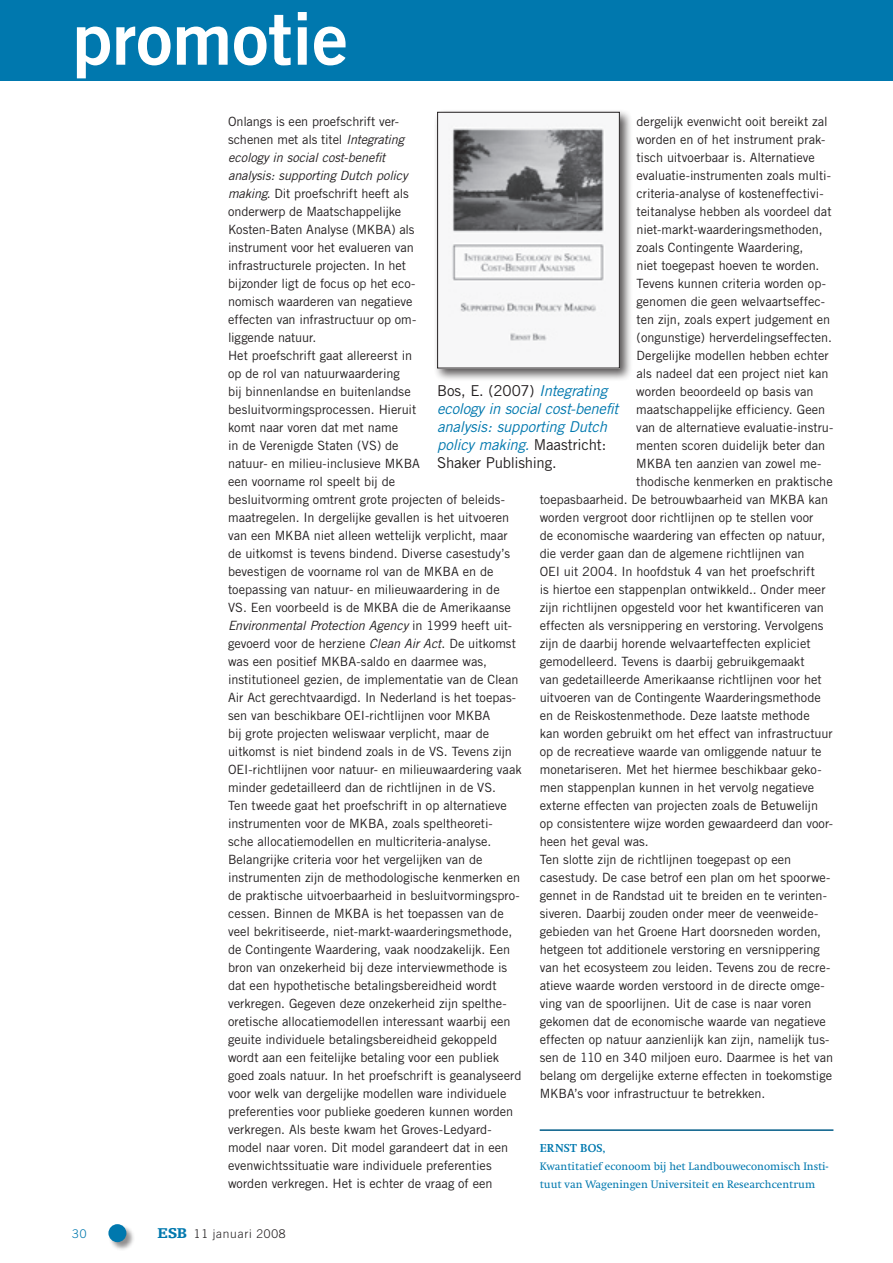
<style>
.page{position:relative;width:893px;height:1263px;background:#fff}
.page>*{position:absolute;margin:0;border:0;box-sizing:border-box;transform-origin:0 0}
.t1{font:72px "Trade Gothic Bold Two";color:#fff}
.t2{font:italic 15px/18px "Trade Gothic";letter-spacing:-.015em;color:#0078ae}
.t3{font:12.75px/18px "Trade Gothic";letter-spacing:-.005em;color:#231f20}
.t4{font:300 12px "Trade Gothic";letter-spacing:.06em;color:#231f20}
.t5{font:700 12px "Swift";letter-spacing:.02em;color:#0078ae}
.t6{font:300 12px "Trade Gothic";color:#0078ae}
.t7{font:11.25px/18px "Swift";color:#0078ae}
.s1{font-style:italic}
.s2{font-style:normal;color:#231f20}
.s3{font-family:"Egyptienne F";font-weight:900;font-size:15px;color:#0078ae}
</style>
<div class="page">
<div style="left:108px;top:1224px;width:33px;height:33px;background:#231f20;opacity:.5"></div>
<div style="left:108px;top:1224px;width:18px;height:18px;background:#0078ae;border-radius:50%"></div>
<div style="left:0;top:0;width:893px;height:81px;background:#0078ae"></div>
<div style="left:434px;top:108px;width:205px;height:279px;background:#231f20;opacity:.75"></div>
<img style="left:439px;top:114px;width:179px;height:252px">
<div style="left:437px;top:112px;width:183px;height:256px;border:1px solid #231f20"></div>
<hr style="left:540px;top:1129px;width:293px;height:2px;background:#005c87">
<h1 class="t1" style="left:72px;top:-6px;width:277px">promotie</h1>
<p class="t3" style="left:228px;top:112px;width:295px">Onlangs is een proefschrift ver-<br>schenen met als titel <span class="s1">Integrating<br>ecology in social cost-benefit<br>analysis: supporting Dutch policy<br>making</span>. Dit proefschrift heeft als<br>onderwerp de Maatschappelijke<br>Kosten-Baten Analyse (MKBA) als<br>instrument voor het evalueren van<br>infrastructurele projecten. In het<br>bijzonder ligt de focus op het eco-<br>nomisch waarderen van negatieve<br>effecten van infrastructuur op om-<br>liggende natuur.<br>Het proefschrift gaat allereerst in<br>op de rol van natuurwaardering<br>bij binnenlandse en buitenlandse besluitvormingsprocessen. Hieruit<br>komt naar voren dat met name<br>in de Verenigde Staten (VS) de<br>natuur- en milieu-inclusieve MKBA<br>een voorname rol speelt bij de<br>besluitvorming omtrent grote projecten of beleids&shy;maatregelen. In dergelijke gevallen is het uitvoeren van een MKBA niet alleen wettelijk verplicht, maar de uitkomst is tevens bindend. Diverse casestudy’s bevestigen de voorname rol van de MKBA en de toepassing van natuur- en milieuwaardering in de<br>VS. Een voorbeeld is de MKBA die de Amerikaanse <span class="s1">Environmental Protection Agency</span> in 1999 heeft uit&shy;gevoerd voor de herziene <span class="s1">Clean Air Act</span>. De uitkomst was een positief MKBA-saldo en daarmee was, institutioneel gezien, de implementatie van de Clean Air Act gerechtvaardigd. In Nederland is het toepas&shy;sen van beschikbare OEI-richtlijnen voor MKBA<br>bij grote projecten weliswaar verplicht, maar de uitkomst is niet bindend zoals in de VS. Tevens zijn OEI-richtlijnen voor natuur- en milieuwaardering vaak minder gedetailleerd dan de richtlijnen in de VS.<br>Ten tweede gaat het proefschrift in op alternatieve instrumenten voor de MKBA, zoals speltheoreti-<br>sche allocatiemodellen en multicriteria-analyse.<br>Belangrijke criteria voor het vergelijken van de instrumenten zijn de methodologische kenmerken en de praktische uitvoerbaarheid in besluitvormingspro&shy;cessen. Binnen de MKBA is het toepassen van de veel bekritiseerde, niet-markt-waarderingsmethode, de Contingente Waardering, vaak noodzakelijk. Een bron van onzekerheid bij deze interviewmethode is dat een hypothetische betalingsbereidheid wordt verkregen. Gegeven deze onzekerheid zijn spelthe&shy;oretische allocatiemodellen interessant waarbij een geuite individuele betalingsbereidheid gekoppeld wordt aan een feitelijke betaling voor een publiek goed zoals natuur. In het proefschrift is geanalyseerd voor welk van dergelijke modellen ware individuele preferenties voor publieke goederen kunnen worden verkregen. Als beste kwam het Groves-Ledyard&shy;model naar voren. Dit model garandeert dat in een evenwichtssituatie ware individuele preferenties worden verkregen. Het is echter de vraag of een</p>
<p class="t3" style="left:637px;top:112px;width:193px">dergelijk evenwicht ooit bereikt zal</p>
<p class="t3" style="left:637px;top:130px;width:190px">worden en of het instrument prak-</p>
<p class="t3" style="left:637px;top:148px;width:180px">tisch uitvoerbaar is. Alternatieve</p>
<p class="t3" style="left:637px;top:166px;width:196px">evaluatie-instrumenten zoals multi-</p>
<p class="t3" style="left:637px;top:184px;width:189px">criteria-analyse of kosteneffectivi-</p>
<p class="t3" style="left:637px;top:202px;width:196px">teitanalyse hebben als voordeel dat</p>
<p class="t3" style="left:637px;top:220px;width:188px">niet-markt-waarderingsmethoden,</p>
<p class="t3" style="left:637px;top:238px;width:168px">zoals Contingente Waardering,</p>
<p class="t3" style="left:637px;top:256px;width:184px">niet toegepast hoeven te worden.</p>
<p class="t3" style="left:637px;top:274px;width:191px">Tevens kunnen criteria worden op-</p>
<p class="t3" style="left:637px;top:292px;width:190px">genomen die geen welvaartseffec-</p>
<p class="t3" style="left:637px;top:310px;width:195px">ten zijn, zoals expert judgement en</p>
<p class="t3" style="left:637px;top:328px;width:197px">(ongunstige) herverdelingseffecten.</p>
<p class="t3" style="left:637px;top:346px;width:194px">Dergelijke modellen hebben echter</p>
<p class="t3" style="left:637px;top:364px;width:193px">als nadeel dat een project niet kan</p>
<p class="t3" style="left:636px;top:382px;width:179px">worden beoordeeld op basis van</p>
<p class="t3" style="left:636px;top:400px;width:190px">maatschappelijke efficiency. Geen</p>
<p class="t3" style="left:636px;top:418px;width:199px">van de alternatieve evaluatie-instru-</p>
<p class="t3" style="left:636px;top:436px;width:190px">menten scoren duidelijk beter dan</p>
<p class="t3" style="left:636px;top:454px;width:187px">MKBA ten aanzien van zowel me-</p>
<p class="t3" style="left:636px;top:472px;width:198px">thodische kenmerken en praktische</p>
<p class="t3" style="left:540px;top:490px;width:290px">toepasbaarheid. De betrouwbaarheid van MKBA kan</p>
<p class="t3" style="left:540px;top:508px;width:275px">worden vergroot door richtlijnen op te stellen voor</p>
<p class="t3" style="left:540px;top:526px;width:287px">de economische waardering van effecten op natuur,</p>
<p class="t3" style="left:540px;top:544px;width:266px">die verder gaan dan de algemene richtlijnen van</p>
<p class="t3" style="left:540px;top:562px;width:277px">OEI uit 2004. In hoofdstuk 4 van het proefschrift</p>
<p class="t3" style="left:540px;top:580px;width:287px">is hiertoe een stappenplan ontwikkeld.. Onder meer</p>
<p class="t3" style="left:540px;top:598px;width:286px">zijn richtlijnen opgesteld voor het kwantificeren van</p>
<p class="t3" style="left:540px;top:616px;width:285px">effecten als versnippering en verstoring. Vervolgens</p>
<p class="t3" style="left:540px;top:634px;width:272px">zijn de daarbij horende welvaarteffecten expliciet</p>
<p class="t3" style="left:540px;top:652px;width:267px">gemodelleerd. Tevens is daarbij gebruikgemaakt</p>
<p class="t3" style="left:540px;top:670px;width:284px">van gedetailleerde Amerikaanse richtlijnen voor het</p>
<p class="t3" style="left:540px;top:688px;width:283px">uitvoeren van de Contingente Waarderingsmethode</p>
<p class="t3" style="left:540px;top:706px;width:272px">en de Reiskostenmethode. Deze laatste methode</p>
<p class="t3" style="left:540px;top:724px;width:294px">kan worden gebruikt om het effect van infrastructuur</p>
<p class="t3" style="left:540px;top:742px;width:283px">op de recreatieve waarde van omliggende natuur te</p>
<p class="t3" style="left:540px;top:760px;width:283px">monetariseren. Met het hiermee beschikbaar geko-</p>
<p class="t3" style="left:540px;top:778px;width:276px">men stappenplan kunnen in het vervolg negatieve</p>
<p class="t3" style="left:540px;top:796px;width:280px">externe effecten van projecten zoals de Betuwelijn</p>
<p class="t3" style="left:540px;top:814px;width:295px">op consistentere wijze worden gewaardeerd dan voor-</p>
<p class="t3" style="left:540px;top:832px;width:111px">heen het geval was.</p>
<p class="t3" style="left:540px;top:850px;width:253px">Ten slotte zijn de richtlijnen toegepast op een</p>
<p class="t3" style="left:540px;top:868px;width:292px">casestudy. De case betrof een plan om het spoorwe-</p>
<p class="t3" style="left:540px;top:886px;width:289px">gennet in de Randstad uit te breiden en te verinten-</p>
<p class="t3" style="left:540px;top:904px;width:280px">siveren. Daarbij zouden onder meer de veenweide-</p>
<p class="t3" style="left:540px;top:922px;width:283px">gebieden van het Groene Hart doorsneden worden,</p>
<p class="t3" style="left:540px;top:940px;width:282px">hetgeen tot additionele verstoring en versnippering</p>
<p class="t3" style="left:540px;top:958px;width:292px">van het ecosysteem zou leiden. Tevens zou de recre-</p>
<p class="t3" style="left:540px;top:976px;width:286px">atieve waarde worden verstoord in de directe omge-</p>
<p class="t3" style="left:540px;top:994px;width:273px">ving van de spoorlijnen. Uit de case is naar voren</p>
<p class="t3" style="left:540px;top:1012px;width:288px">gekomen dat de economische waarde van negatieve</p>
<p class="t3" style="left:540px;top:1030px;width:291px">effecten op natuur aanzienlijk kan zijn, namelijk tus-</p>
<p class="t3" style="left:540px;top:1048px;width:295px">sen de 110 en 340 miljoen euro. Daarmee is het van</p>
<p class="t3" style="left:540px;top:1066px;width:294px">belang om dergelijke externe effecten in toekomstige</p>
<p class="t3" style="left:540px;top:1084px;width:227px">MKBA’s voor infrastructuur te betrekken.</p>
<p class="t2" style="left:437px;top:381px;width:183px"><span class="s2">Bos, E. (2007)</span> Integrating ecology in social cost-benefit analysis: supporting Dutch policy making. <span class="s2">Maastricht:<br>Shaker Publishing.</span></p>
<p class="t5" style="left:540px;top:1142px;width:67px">ERNST BOS,</p>
<p class="t7" style="left:540px;top:1158px;width:290px">Kwantitatief econoom bij het Landbouweconomisch Insti&shy;tuut van Wageningen Universiteit en Researchcentrum</p>
<p class="t6" style="left:72px;top:1226px;width:16px">30</p>
<p class="t4" style="left:157px;top:1226px;width:130px"><span class="s3">ESB</span> 11 januari 2008</p>
</div>
